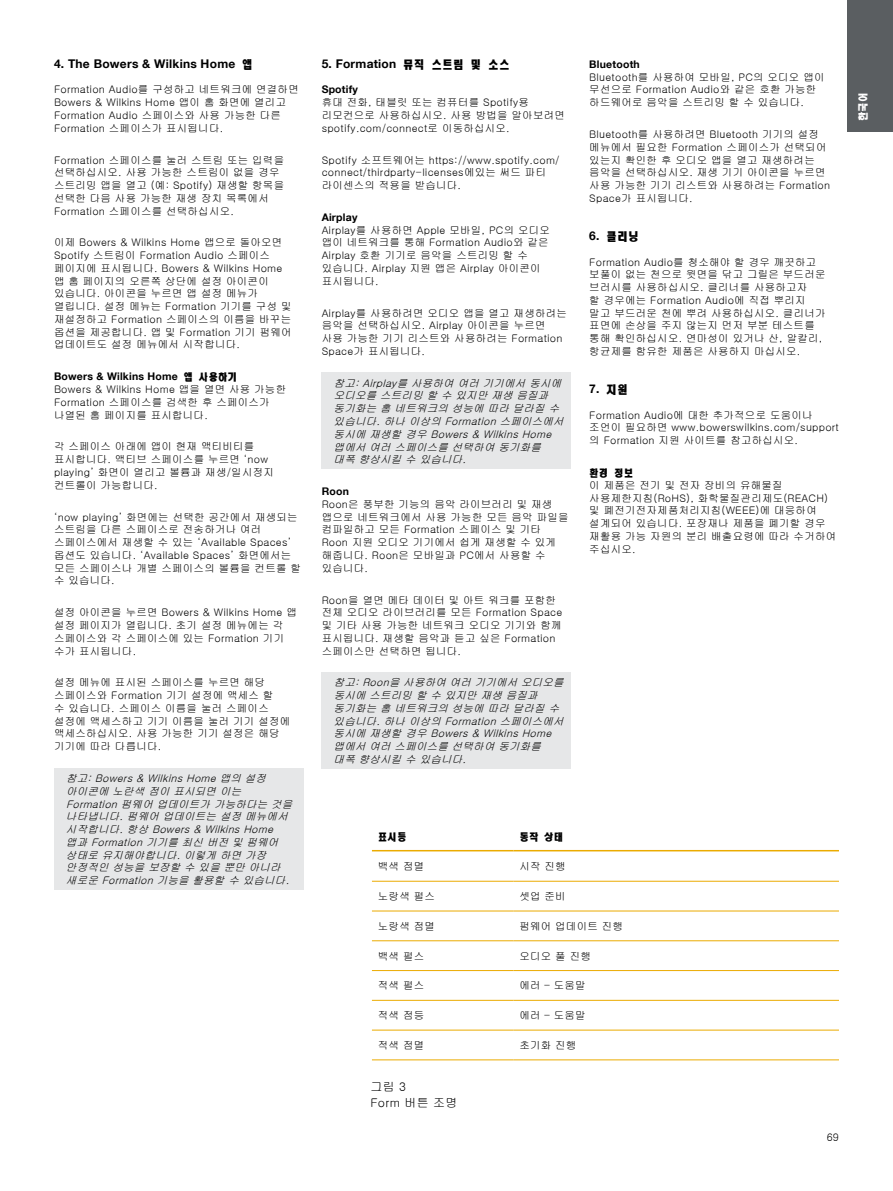
<style>
.page{position:relative;width:893px;height:1191px;background:#fff}
.page>*{position:absolute;margin:0;border:0;box-sizing:border-box;transform-origin:0 0}
.t1{font:700 12px "Helvetica Neue LT Com";letter-spacing:.02em;color:#000}
.t2{font:12px/16.5px "New Gulim";letter-spacing:.02em;color:#000}
.t3{font:12px "JCH Ead A";color:#000}
.t4{font:10.5px/12.8px "New Gulim";letter-spacing:.02em;color:#000}
.t5{font:italic 10.5px/12.8px "New Gulim";color:#000}
.t6{font:700 10.5px "Helvetica Neue LT Com";letter-spacing:.02em;color:#000}
.t7{font:10.5px "JCH Ead A";letter-spacing:.02em;color:#000}
.t8{font:10.5px "JCH Ead A";color:#fff}
.s1{font-family:"JCH Ead A";font-weight:400}
.s2{font-family:"Helvetica Neue LT Com";font-weight:700}
</style>
<div class="page">
<div style="left:847px;top:0;width:46px;height:132px;background:#5a5e61"></div>
<div style="left:54px;top:768px;width:250px;height:122px;background:#e6e7e8"></div>
<div style="left:322px;top:373px;width:249px;height:96px;background:#e6e7e8"></div>
<div style="left:322px;top:672px;width:249px;height:96px;background:#e6e7e8"></div>
<hr style="left:372px;top:850px;width:141px;height:1px;background:#ebab00">
<hr style="left:513px;top:850px;width:326px;height:1px;background:#ebab00">
<hr style="left:372px;top:881px;width:141px;height:1px;background:#ebab00">
<hr style="left:513px;top:881px;width:326px;height:1px;background:#ebab00">
<hr style="left:372px;top:910px;width:141px;height:1px;background:#ebab00">
<hr style="left:513px;top:910px;width:326px;height:1px;background:#ebab00">
<hr style="left:372px;top:940px;width:141px;height:1px;background:#ebab00">
<hr style="left:513px;top:940px;width:326px;height:1px;background:#ebab00">
<hr style="left:372px;top:970px;width:141px;height:1px;background:#ebab00">
<hr style="left:513px;top:970px;width:326px;height:1px;background:#ebab00">
<hr style="left:372px;top:1000px;width:141px;height:1px;background:#ebab00">
<hr style="left:513px;top:1000px;width:326px;height:1px;background:#ebab00">
<hr style="left:372px;top:1029px;width:141px;height:1px;background:#ebab00">
<hr style="left:513px;top:1029px;width:326px;height:1px;background:#ebab00">
<hr style="left:372px;top:1059px;width:141px;height:1px;background:#ebab00">
<hr style="left:513px;top:1059px;width:326px;height:1px;background:#ebab00">
<p class="t1" style="left:54px;top:56px;width:200px">4. The Bowers &amp; Wilkins Home <span class="s1">앱</span></p>
<p class="t4" style="left:54px;top:83px;width:246px">Formation Audio를 구성하고 네트워크에 연결하면<br>Bowers &amp; Wilkins Home 앱이 홈 화면에 열리고<br>Formation Audio 스페이스와 사용 가능한 다른<br>Formation 스페이스가 표시됩니다.</p>
<p class="t4" style="left:54px;top:153px;width:232px">Formation 스페이스를 눌러 스트림 또는 입력을 선택하십시오. 사용 가능한 스트림이 없을 경우 스트리밍 앱을 열고 (예: Spotify) 재생할 항목을 선택한 다음 사용 가능한 재생 장치 목록에서<br>Formation 스페이스를 선택하십시오.</p>
<p class="t4" style="left:54px;top:236px;width:239px">이제 Bowers &amp; Wilkins Home 앱으로 돌아오면<br>Spotify 스트림이 Formation Audio 스페이스 페이지에 표시됩니다. Bowers &amp; Wilkins Home 앱 홈 페이지의 오른쪽 상단에 설정 아이콘이 있습니다. 아이콘을 누르면 앱 설정 메뉴가 열립니다. 설정 메뉴는 Formation 기기를 구성 및 재설정하고 Formation 스페이스의 이름을 바꾸는 옵션을 제공합니다. 앱 및 Formation 기기 펌웨어 업데이트도 설정 메뉴에서 시작합니다.</p>
<p class="t6" style="left:54px;top:370px;width:185px">Bowers &amp; Wilkins Home <span class="s1">앱 사용하기</span></p>
<p class="t4" style="left:54px;top:383px;width:234px">Bowers &amp; Wilkins Home 앱을 열면 사용 가능한<br>Formation 스페이스를 검색한 후 스페이스가 나열된 홈 페이지를 표시합니다.</p>
<p class="t4" style="left:54px;top:440px;width:221px">각 스페이스 아래에 앱이 현재 액티비티를 표시합니다. 액티브 스페이스를 누르면 ‘now playing’ 화면이 열리고 볼륨과 재생/일시정지 컨트롤이 가능합니다.</p>
<p class="t4" style="left:54px;top:510px;width:248px">‘now playing’ 화면에는 선택한 공간에서 재생되는 스트림을 다른 스페이스로 전송하거나 여러 스페이스에서 재생할 수 있는 ‘Available Spaces’ 옵션도 있습니다. ‘Available Spaces’ 화면에서는 모든 스페이스나 개별 스페이스의 볼륨을 컨트롤 할 수 있습니다.</p>
<p class="t4" style="left:54px;top:606px;width:244px">설정 아이콘을 누르면 Bowers &amp; Wilkins Home 앱 설정 페이지가 열립니다. 초기 설정 메뉴에는 각 스페이스와 각 스페이스에 있는 Formation 기기 수가 표시됩니다.</p>
<p class="t4" style="left:54px;top:676px;width:238px">설정 메뉴에 표시된 스페이스를 누르면 해당 스페이스와 Formation 기기 설정에 액세스 할<br>수 있습니다. 스페이스 이름을 눌러 스페이스 설정에 액세스하고 기기 이름을 눌러 기기 설정에 액세스하십시오. 사용 가능한 기기 설정은 해당 기기에 따라 다릅니다.</p>
<p class="t5" style="left:66px;top:772px;width:234px">참고:Bowers&amp;WilkinsHome앱의 설정 아이콘에 노란색 점이 표시되면 이는<br>Formation펌웨어 업데이트가 가능하다는 것을 나타냅니다.펌웨어 업데이트는 설정 메뉴에서 시작합니다.항상 Bowers&amp;WilkinsHome 앱과 Formation기기를 최신 버전 및 펌웨어 상태로 유지해야합니다.이렇게 하면 가장 안정적인 성능을 보장할 수 있을 뿐만 아니라 새로운 Formation기능을 활용할 수 있습니다.</p>
<p class="t1" style="left:322px;top:56px;width:189px">5. Formation <span class="s1">뮤직 스트림 및 소스</span></p>
<p class="t6" style="left:322px;top:83px;width:38px">Spotify</p>
<p class="t4" style="left:322px;top:96px;width:245px">휴대 전화, 태블릿 또는 컴퓨터를 Spotify용 리모컨으로 사용하십시오. 사용 방법을 알아보려면 spotify.com/connect로 이동하십시오.</p>
<p class="t4" style="left:322px;top:153px;width:239px">Spotify 소프트웨어는 https://www.spotify.com/ connect/thirdparty-licenses에있는 써드 파티 라이센스의 적용을 받습니다.</p>
<p class="t6" style="left:322px;top:210px;width:37px">Airplay</p>
<p class="t4" style="left:322px;top:224px;width:230px">Airplay를 사용하면 Apple 모바일, PC의 오디오 앱이 네트워크를 통해 Formation Audio와 같은<br>Airplay 호환 기기로 음악을 스트리밍 할 수 있습니다. Airplay 지원 앱은 Airplay 아이콘이 표시됩니다.</p>
<p class="t4" style="left:322px;top:306px;width:247px">Airplay를 사용하려면 오디오 앱을 열고 재생하려는 음악을 선택하십시오. Airplay 아이콘을 누르면 사용 가능한 기기 리스트와 사용하려는 Formation<br>Space가 표시됩니다.</p>
<p class="t5" style="left:334px;top:377px;width:237px">참고:Airplay를 사용하여 여러 기기에서 동시에 오디오를 스트리밍 할 수 있지만 재생 음질과 동기화는 홈 네트워크의 성능에 따라 달라질 수 있습니다.하나 이상의 Formation스페이스에서 동시에 재생할 경우 Bowers&amp;WilkinsHome 앱에서 여러 스페이스를 선택하여 동기화를 대폭 향상시킬 수 있습니다.</p>
<p class="t6" style="left:322px;top:485px;width:29px">Roon</p>
<p class="t4" style="left:322px;top:498px;width:248px">Roon은 풍부한 기능의 음악 라이브러리 및 재생 앱으로 네트워크에서 사용 가능한 모든 음악 파일을 컴파일하고 모든 Formation 스페이스 및 기타<br>Roon 지원 오디오 기기에서 쉽게 재생할 수 있게 해줍니다. Roon은 모바일과 PC에서 사용할 수 있습니다.</p>
<p class="t4" style="left:322px;top:593px;width:242px">Roon을 열면 메타 데이터 및 아트 워크를 포함한 전체 오디오 라이브러리를 모든 Formation Space 및 기타 사용 가능한 네트워크 오디오 기기와 함께 표시됩니다. 재생할 음악과 듣고 싶은 Formation 스페이스만 선택하면 됩니다.</p>
<p class="t5" style="left:334px;top:676px;width:237px">참고:Roon을 사용하여 여러 기기에서 오디오를 동시에 스트리밍 할 수 있지만 재생 음질과 동기화는 홈 네트워크의 성능에 따라 달라질 수 있습니다.하나 이상의 Formation스페이스에서 동시에 재생할 경우 Bowers&amp;WilkinsHome 앱에서 여러 스페이스를 선택하여 동기화를 대폭 향상시킬 수 있습니다.</p>
<p class="t6" style="left:589px;top:57px;width:52px">Bluetooth</p>
<p class="t4" style="left:589px;top:71px;width:237px">Bluetooth를 사용하여 모바일, PC의 오디오 앱이 무선으로 Formation Audio와 같은 호환 가능한 하드웨어로 음악을 스트리밍 할 수 있습니다.</p>
<p class="t4" style="left:589px;top:128px;width:242px">Bluetooth를 사용하려면 Bluetooth 기기의 설정 메뉴에서 필요한 Formation 스페이스가 선택되어 있는지 확인한 후 오디오 앱을 열고 재생하려는 음악을 선택하십시오. 재생 기기 아이콘을 누르면 사용 가능한 기기 리스트와 사용하려는 Formation<br>Space가 표시됩니다.</p>
<p class="t3" style="left:589px;top:230px;width:51px"><span class="s2">6.</span> 클리닝</p>
<p class="t4" style="left:589px;top:255px;width:238px">Formation Audio를 청소해야 할 경우 깨끗하고 보풀이 없는 천으로 윗면을 닦고 그릴은 부드러운 브러시를 사용하십시오. 클리너를 사용하고자<br>할 경우에는 Formation Audio에 직접 뿌리지 말고 부드러운 천에 뿌려 사용하십시오. 클리너가 표면에 손상을 주지 않는지 먼저 부분 테스트를 통해 확인하십시오. 연마성이 있거나 산, 알칼리, 항균제를 함유한 제품은 사용하지 마십시오.</p>
<p class="t1" style="left:589px;top:381px;width:40px">7. <span class="s1">지원</span></p>
<p class="t4" style="left:589px;top:408px;width:251px">Formation Audio에 대한 추가적으로 도움이나 조언이 필요하면 www.bowerswilkins.com/support 의 Formation 지원 사이트를 참고하십시오.</p>
<p class="t7" style="left:589px;top:467px;width:45px">환경 정보</p>
<p class="t4" style="left:589px;top:479px;width:248px">이 제품은 전기 및 전자 장비의 유해물질 사용제한지침(RoHS), 화학물질관리제도(REACH) 및 폐전기전자제품처리지침(WEEE)에 대응하여 설계되어 있습니다. 포장재나 제품을 폐기할 경우 재활용 가능 자원의 분리 배출요령에 따라 수거하여 주십시오.</p>
<p class="t8" style="left:858px;top:121px;width:30px;rotate:-90deg">한국어</p>
<p class="t7" style="left:378px;top:831px;width:30px">표시등</p>
<p class="t7" style="left:519px;top:831px;width:45px">동작 상태</p>
<p class="t4" style="left:378px;top:860px;width:48px">백색 점멸</p>
<p class="t4" style="left:519px;top:860px;width:48px">시작 진행</p>
<p class="t4" style="left:378px;top:890px;width:59px">노랑색 펄스</p>
<p class="t4" style="left:519px;top:890px;width:48px">셋업 준비</p>
<p class="t4" style="left:378px;top:919px;width:59px">노랑색 점멸</p>
<p class="t4" style="left:519px;top:919px;width:105px">펌웨어 업데이트 진행</p>
<p class="t4" style="left:378px;top:949px;width:48px">백색 펄스</p>
<p class="t4" style="left:519px;top:949px;width:73px">오디오 풀 진행</p>
<p class="t4" style="left:378px;top:979px;width:48px">적색 펄스</p>
<p class="t4" style="left:519px;top:979px;width:68px">에러 – 도움말</p>
<p class="t4" style="left:378px;top:1009px;width:48px">적색 점등</p>
<p class="t4" style="left:519px;top:1009px;width:68px">에러 – 도움말</p>
<p class="t4" style="left:378px;top:1038px;width:48px">적색 점멸</p>
<p class="t4" style="left:519px;top:1038px;width:59px">초기화 진행</p>
<p class="t2" style="left:371px;top:1078px;width:88px">그림 3<br>Form 버튼 조명</p>
<p class="t4" style="left:827px;top:1130px;width:14px">69</p>
</div>
